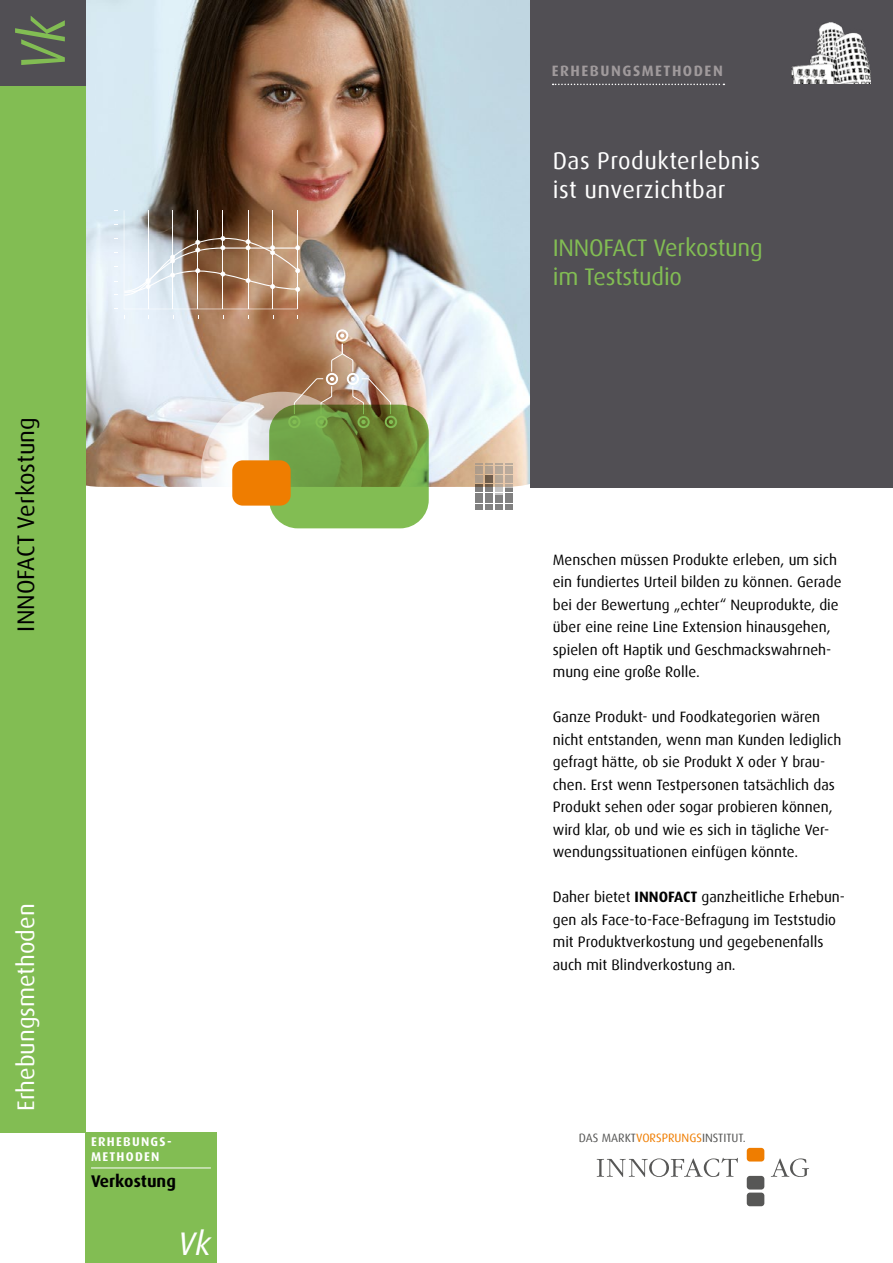
<style>
.page{position:relative;width:893px;height:1263px;background:#fff}
.page>*{position:absolute;margin:0;border:0;box-sizing:border-box;transform-origin:0 0}
.t1{font:italic 63.45px "Dax";color:#82bd53;scale:.84 1}
.t2{font:italic 32.7px "Dax";color:#fff}
.t3{font:24px/28.8px "Dax";letter-spacing:.02em;color:#fff}
.t4{font:24px/28.8px "Dax";letter-spacing:-.01em;color:#82bd53}
.t5{font:24px "Dax";color:#000}
.t6{font:24px "Dax";color:#fff}
.t7{font:700 16.95px "Dax";color:#000}
.t8{font:15px/22.5px "Dax";color:#000}
.t9{font:700 15px "Dax";letter-spacing:.1em;color:#a09a9c}
.t10{font:700 12.75px/14.9px "Dax";letter-spacing:.1em;color:#fff}
.t11{font:12px "Dax";color:#575756}
.s1{font-weight:700}
.s2{color:#ef7d00}
</style>
<div class="page">
<img style="left:85px;top:0;width:446px;height:487px">
<div style="left:531px;top:0;width:362px;height:488px;background:#514f54"></div>
<div style="left:0;top:0;width:85px;height:1132px;background:#82bd53"></div>
<div style="left:0;top:0;width:85px;height:85px;background:#514f54"></div>
<svg style="left:553px;top:84px;width:171px;height:1px"></svg>
<svg style="left:597px;top:1158px;width:141px;height:19px"></svg>
<div style="left:747px;top:1148px;width:17px;height:13px;background:#ef7d00;border-radius:3px"></div>
<div style="left:747px;top:1176px;width:17px;height:13px;background:#575756;border-radius:3px"></div>
<div style="left:747px;top:1192px;width:17px;height:14px;background:#575756;border-radius:3px"></div>
<svg style="left:771px;top:1158px;width:38px;height:19px"></svg>
<div style="left:85px;top:1132px;width:132px;height:131px;background:#82bd53"></div>
<hr style="left:91px;top:1167px;width:120px;height:1px;background:#fff">
<svg style="left:201px;top:392px;width:162px;height:161px"></svg>
<svg style="left:124px;top:210px;width:176px;height:99px;background:#ac9787"></svg>
<svg style="left:287px;top:328px;width:106px;height:79px;background:#b68f74"></svg>
<svg style="left:475px;top:463px;width:37px;height:47px;background:#ada298"></svg>
<svg style="left:269px;top:405px;width:160px;height:123px;background:#749f43"></svg>
<div style="left:232px;top:460px;width:59px;height:46px;background:#ef7d00;border-radius:10px"></div>
<img style="left:791px;top:22px;width:80px;height:61px">
<h1 class="t1" style="left:8px;top:71px;width:68px;rotate:-90deg">Vk</h1>
<h3 class="t5" style="left:13px;top:631px;width:216px;rotate:-90deg">INNOFACT Verkostung</h3>
<h3 class="t6" style="left:13px;top:1111px;width:209px;rotate:-90deg">Erhebungsmethoden</h3>
<p class="t10" style="left:91px;top:1135px;width:82px">ERHEBUNGS-<br>METHODEN</p>
<p class="t7" style="left:91px;top:1171px;width:86px">Verkostung</p>
<h2 class="t2" style="left:178px;top:1225px;width:35px">Vk</h2>
<p class="t9" style="left:552px;top:63px;width:172px">ERHEBUNGSMETHODEN</p>
<h3 class="t3" style="left:553px;top:147px;width:209px">Das Produkterlebnis ist unverzichtbar</h3>
<h3 class="t4" style="left:553px;top:233px;width:211px">INNOFACT Verkostung im Teststudio</h3>
<p class="t8" style="left:553px;top:548px;width:290px">Menschen müssen Produkte erleben, um sich ein fundiertes Urteil bilden zu können. Gerade bei der Bewertung „echter“ Neuprodukte, die über eine reine Line Extension hinausgehen, spielen oft Haptik und Geschmackswahrneh&shy;mung eine große Rolle.</p>
<p class="t8" style="left:553px;top:706px;width:290px">Ganze Produkt- und Foodkategorien wären nicht entstanden, wenn man Kunden lediglich gefragt hätte, ob sie Produkt X oder Y brau&shy;chen. Erst wenn Testpersonen tatsächlich das Produkt sehen oder sogar probieren können, wird klar, ob und wie es sich in tägliche Ver&shy;wendungssituationen einfügen könnte.</p>
<p class="t8" style="left:553px;top:886px;width:294px">Daher bietet <span class="s1">INNOFACT</span> ganzheitliche Erhebun&shy;gen als Face-to-Face-Befragung im Teststudio mit Produktverkostung und gegebenenfalls auch mit Blindverkostung an.</p>
<p class="t11" style="left:579px;top:1131px;width:169px">DAS MARKT<span class="s2">VORSPRUNGS</span>INSTITUT.</p>
</div>
